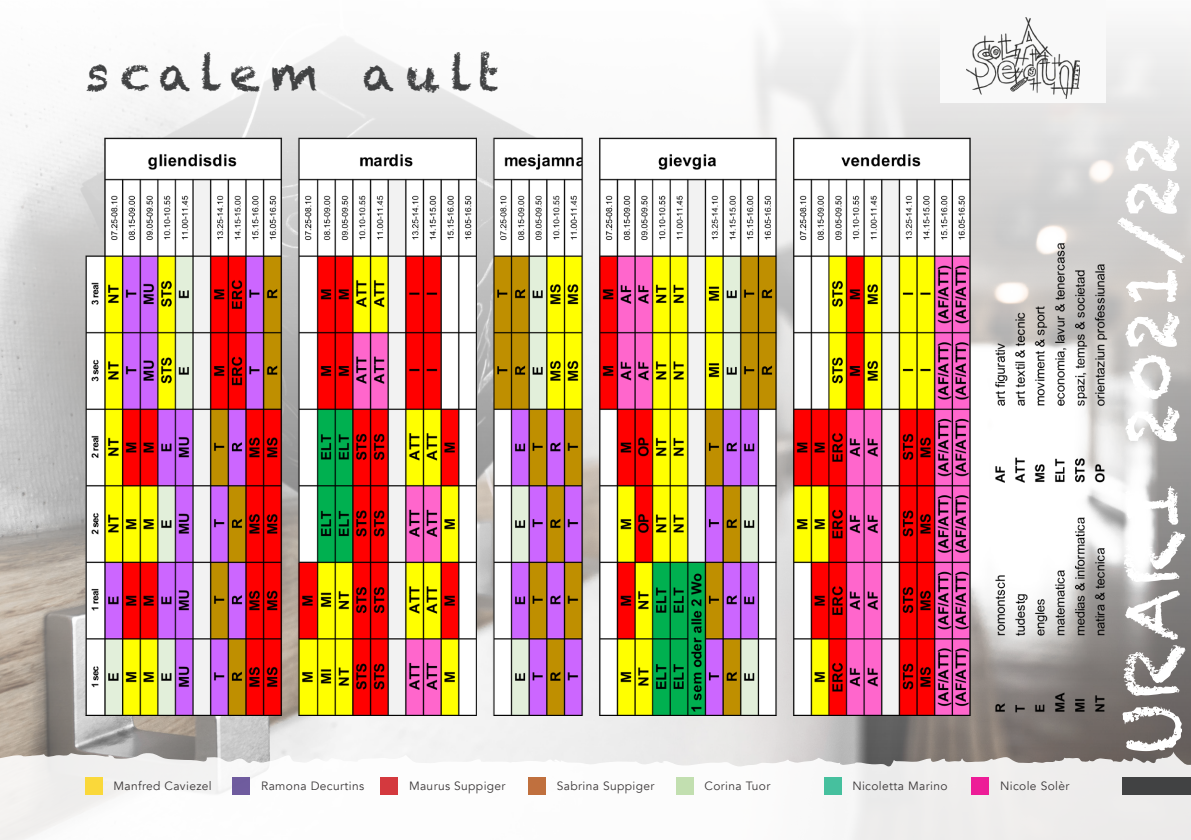
<style>
.page{position:relative;width:1191px;height:840px;background:#fff}
.page>*{position:absolute;margin:0;border:0;box-sizing:border-box;transform-origin:0 0}
.t1{font:72px "Chalkduster";letter-spacing:.03em;color:#fff}
.t2{font:48px "Chalkduster";letter-spacing:.19em;color:#414243}
.t3{font:12px "Avenir";letter-spacing:.03em;color:#231f20}
</style>
<div class="page">
<img style="left:0;top:28px;width:1191px;height:723px">
<svg style="left:0;top:751px;width:1191px;height:34px;fill:#f1f1f0"></svg>
<div style="left:0;top:785px;width:1191px;height:54px;background:linear-gradient(to bottom,#f6f5f5,#f8f8f7)"></div>
<div style="left:940px;top:0;width:166px;height:102px;background:#f9f9f9"></div>
<img style="left:967px;top:17px;width:112px;height:82px">
<div style="left:1123px;top:777px;width:68px;height:17px;background:#414243"></div>
<div style="left:85px;top:777px;width:17px;height:17px;background:#fad83a"></div>
<div style="left:233px;top:777px;width:17px;height:17px;background:#6f5c9e"></div>
<div style="left:381px;top:777px;width:17px;height:17px;background:#d4393e"></div>
<div style="left:528px;top:777px;width:17px;height:17px;background:#c0703e"></div>
<div style="left:676px;top:777px;width:17px;height:17px;background:#c2dfb0"></div>
<div style="left:824px;top:777px;width:17px;height:17px;background:#46c09e"></div>
<div style="left:971px;top:777px;width:17px;height:17px;background:#ed1c97"></div>
<img style="left:85px;top:136px;width:1026px;height:578px">
<p class="t2" style="left:85px;top:45px;width:416px">scalem ault</p>
<p class="t3" style="left:113px;top:778px;width:100px">Manfred Caviezel</p>
<p class="t3" style="left:261px;top:778px;width:104px">Ramona Decurtins</p>
<p class="t3" style="left:409px;top:778px;width:98px">Maurus Suppiger</p>
<p class="t3" style="left:557px;top:778px;width:99px">Sabrina Suppiger</p>
<p class="t3" style="left:704px;top:778px;width:67px">Corina Tuor</p>
<p class="t3" style="left:852px;top:778px;width:97px">Nicoletta Marino</p>
<p class="t3" style="left:1000px;top:778px;width:71px">Nicole Solèr</p>
<h1 class="t1" style="left:1109px;top:754px;width:622px;rotate:-90deg">URARI 2021/22</h1>
</div>
